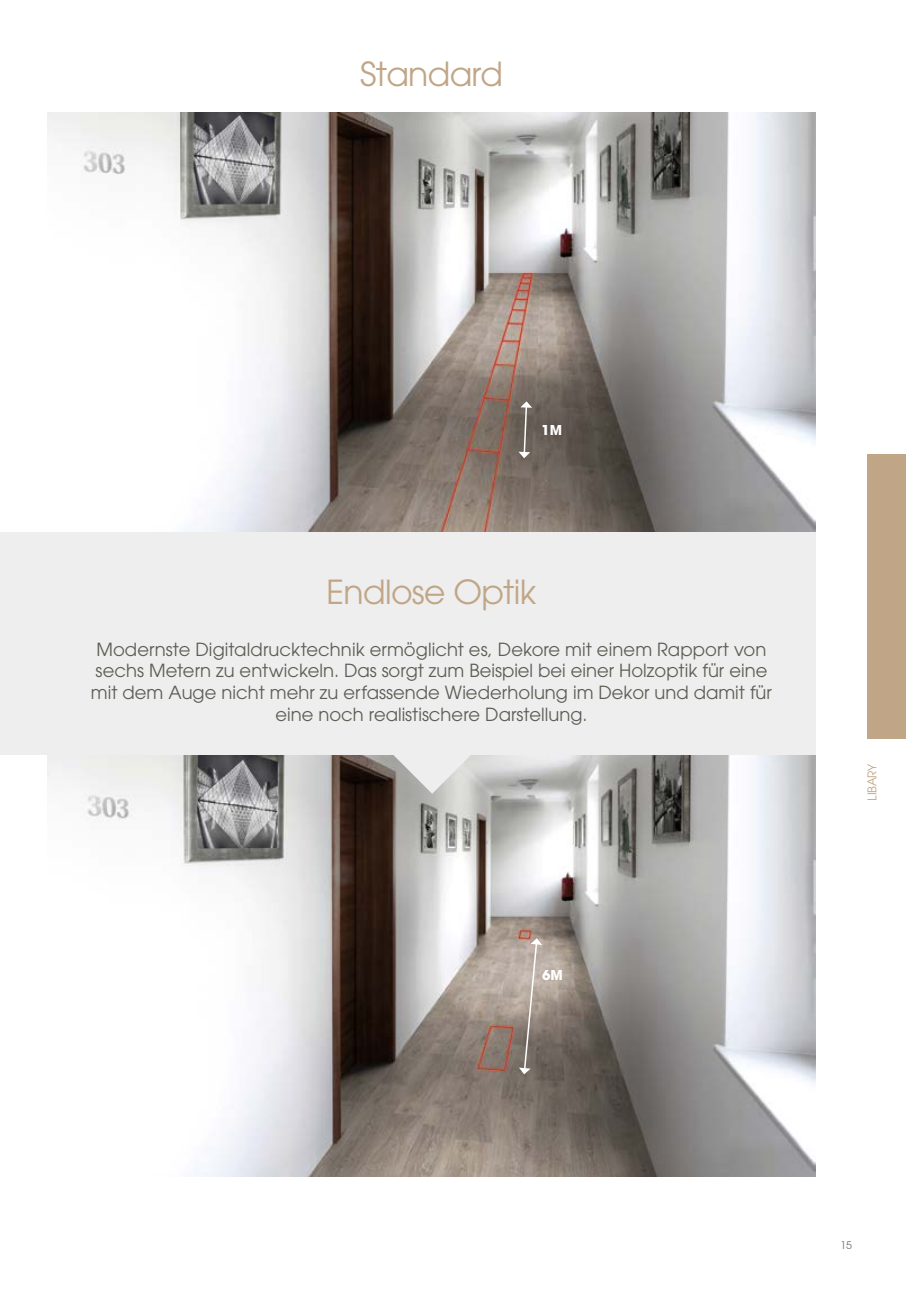
<style>
.page{position:relative;width:906px;height:1289px;background:#fff}
.page>*{position:absolute;margin:0;border:0;box-sizing:border-box;transform-origin:0 0}
.t1{font:33px "ITC Avant Garde Pro";letter-spacing:-.02em;color:#c0a686}
.t2{font:18px/21.6px "ITC Avant Garde Pro";color:#5d5d55;text-align:center}
.t3{font:700 13.5px "ITC Avant Garde Pro";color:#fff}
.t4{font:12px "ITC Avant Garde Pro";letter-spacing:-.02em;color:#c0a686}
.t5{font:10.5px "ITC Avant Garde Pro";color:#706f6f}
</style>
<div class="page">
<img style="left:47px;top:755px;width:768px;height:420px">
<svg style="left:391px;top:755px;width:80px;height:38px"></svg>
<img style="left:47px;top:113px;width:769px;height:419px">
<div style="left:0;top:532px;width:815px;height:223px;background:#eee"></div>
<svg style="left:519px;top:938px;width:23px;height:136px"></svg>
<svg style="left:518px;top:401px;width:14px;height:57px"></svg>
<div style="left:867px;top:454px;width:39px;height:284px;background:#c0a686"></div>
<h1 class="t1" style="left:360px;top:53px;width:145px">Standard</h1>
<p class="t3" style="left:541px;top:420px;width:22px">1M</p>
<h1 class="t1" style="left:326px;top:571px;width:211px">Endlose Optik</h1>
<p class="t2" style="left:91px;top:638px;width:682px">Modernste Digitaldrucktechnik ermöglicht es, Dekore mit einem Rapport von sechs Metern zu entwickeln. Das sorgt zum Beispiel bei einer Holzoptik für eine mit dem Auge nicht mehr zu erfassende Wiederholung im Dekor und damit für eine noch realistischere Darstellung.</p>
<p class="t3" style="left:542px;top:966px;width:22px">6M</p>
<p class="t4" style="left:864px;top:800px;width:38px;rotate:-90deg">LIBARY</p>
<p class="t5" style="left:840px;top:1238px;width:13px">15</p>
</div>
